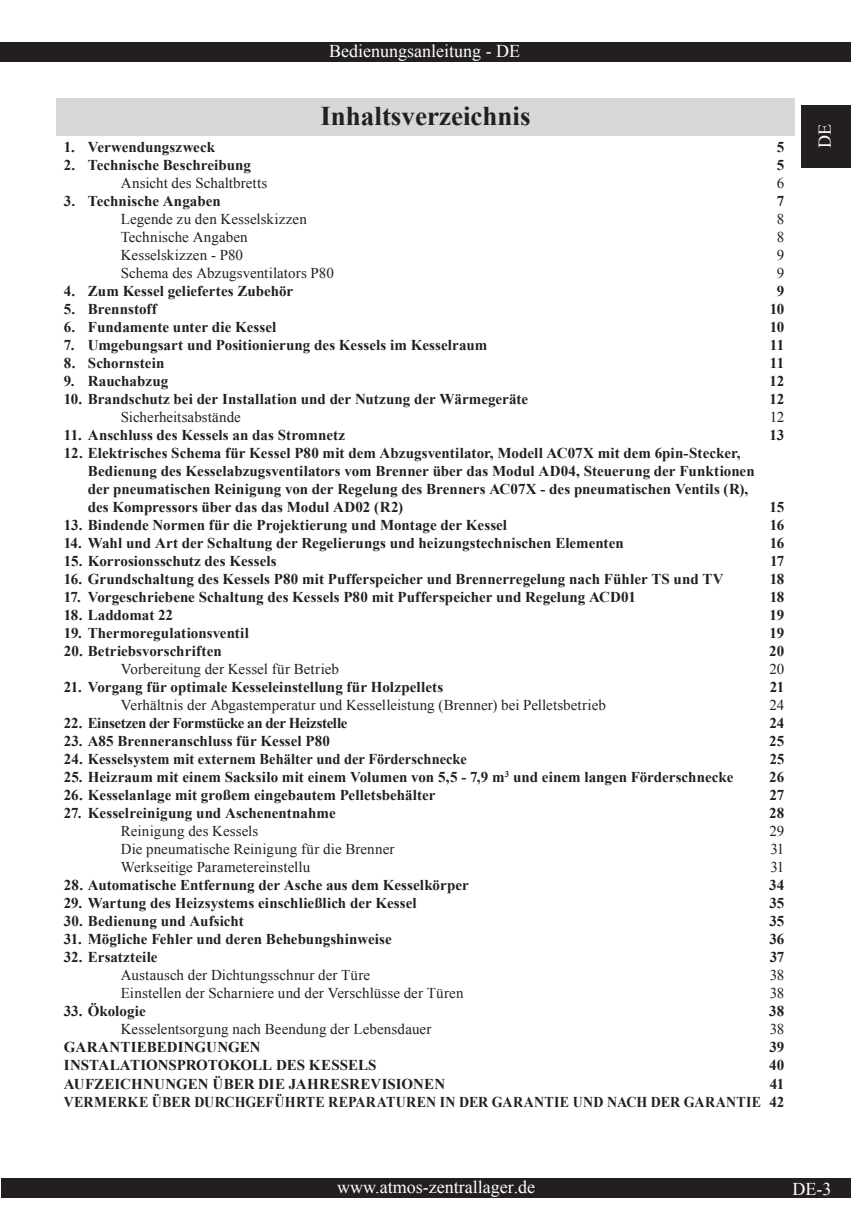
<style>
.page{position:relative;width:851px;height:1221px;background:#fff}
.page>*{position:absolute;margin:0;border:0;box-sizing:border-box;transform-origin:0 0}
.t1{font:700 27px "Times New Roman";color:#231f20}
.t2{font:18px "Times New Roman";color:#fff}
.t3{font:700 15px/18px "Times New Roman";letter-spacing:.005em;color:#231f20}
.t4{font:15px "Times New Roman";letter-spacing:.005em;color:#231f20}
.t5{font:700 15px "Times New Roman";letter-spacing:-.025em;color:#231f20}
.t6{font:700 15px "Times New Roman";letter-spacing:.005em;color:#231f20;scale:.96 1}
</style>
<div class="page">
<div style="left:0;top:43px;width:850px;height:19px;background:#231f20"></div>
<div style="left:2px;top:1178px;width:848px;height:20px;background:#231f20"></div>
<div style="left:801px;top:105px;width:49px;height:63px;background:#231f20"></div>
<div style="left:57px;top:98px;width:737px;height:37px;background:#d6d7d9"></div>
<p class="t2" style="left:329px;top:39px;width:192px">Bedienungsanleitung - DE</p>
<h1 class="t1" style="left:320px;top:97px;width:212px">Inhaltsverzeichnis</h1>
<p class="t3" style="left:64px;top:137px;width:153px">1. Verwendungszweck</p>
<p class="t3" style="left:776px;top:137px;width:9px">5</p>
<p class="t3" style="left:64px;top:155px;width:189px">2. Technische Beschreibung</p>
<p class="t3" style="left:776px;top:155px;width:9px">5</p>
<p class="t4" style="left:121px;top:173px;width:148px">Ansicht des Schaltbretts</p>
<p class="t4" style="left:776px;top:173px;width:9px">6</p>
<p class="t3" style="left:64px;top:191px;width:158px">3. Technische Angaben</p>
<p class="t3" style="left:776px;top:191px;width:9px">7</p>
<p class="t4" style="left:121px;top:209px;width:187px">Legende zu den Kesselskizzen</p>
<p class="t4" style="left:776px;top:209px;width:9px">8</p>
<p class="t4" style="left:121px;top:227px;width:128px">Technische Angaben</p>
<p class="t4" style="left:776px;top:227px;width:9px">8</p>
<p class="t4" style="left:121px;top:245px;width:124px">Kesselskizzen - P80</p>
<p class="t4" style="left:776px;top:245px;width:9px">9</p>
<p class="t4" style="left:121px;top:263px;width:214px">Schema des Abzugsventilators P80</p>
<p class="t4" style="left:776px;top:263px;width:9px">9</p>
<p class="t3" style="left:64px;top:281px;width:231px">4. Zum Kessel geliefertes Zubehör</p>
<p class="t3" style="left:776px;top:281px;width:9px">9</p>
<p class="t3" style="left:64px;top:299px;width:94px">5. Brennstoff</p>
<p class="t3" style="left:769px;top:299px;width:16px">10</p>
<p class="t3" style="left:64px;top:317px;width:214px">6. Fundamente unter die Kessel</p>
<p class="t3" style="left:769px;top:317px;width:16px">10</p>
<p class="t3" style="left:64px;top:335px;width:425px">7. Umgebungsart und Positionierung des Kessels im Kesselraum</p>
<p class="t3" style="left:769px;top:335px;width:16px">11</p>
<p class="t3" style="left:64px;top:353px;width:102px">8. Schornstein</p>
<p class="t3" style="left:769px;top:353px;width:16px">11</p>
<p class="t3" style="left:64px;top:371px;width:106px">9. Rauchabzug</p>
<p class="t3" style="left:769px;top:371px;width:16px">12</p>
<p class="t3" style="left:64px;top:389px;width:466px">10. Brandschutz bei der Installation und der Nutzung der Wärmegeräte</p>
<p class="t3" style="left:769px;top:389px;width:16px">12</p>
<p class="t4" style="left:121px;top:407px;width:122px">Sicherheitsabstände</p>
<p class="t4" style="left:769px;top:407px;width:16px">12</p>
<p class="t3" style="left:64px;top:425px;width:283px">11. Anschluss des Kessels an das Stromnetz</p>
<p class="t3" style="left:769px;top:425px;width:16px">13</p>
<p class="t3" style="left:88px;top:443px;width:668px;text-indent:-24px">12. Elektrisches Schema für Kessel P80 mit dem Abzugsventilator, Modell AC07X mit dem 6pin-Stecker, Bedienung des Kesselabzugsventilators vom Brenner über das Modul AD04, Steuerung der Funktionen der pneumatischen Reinigung von der Regelung des Brenners AC07X - des pneumatischen Ventils (R), des Kompressors über das das Modul AD02 (R2)</p>
<p class="t3" style="left:769px;top:497px;width:16px">15</p>
<p class="t3" style="left:64px;top:515px;width:445px">13. Bindende Normen für die Projektierung und Montage der Kessel</p>
<p class="t3" style="left:769px;top:515px;width:16px">16</p>
<p class="t3" style="left:64px;top:533px;width:561px">14. Wahl und Art der Schaltung der Regelierungs und heizungstechnischen Elementen</p>
<p class="t3" style="left:769px;top:533px;width:16px">16</p>
<p class="t3" style="left:64px;top:551px;width:214px">15. Korrosionsschutz des Kessels</p>
<p class="t3" style="left:770px;top:551px;width:16px">17</p>
<p class="t3" style="left:64px;top:569px;width:661px">16. Grundschaltung des Kessels P80 mit Pufferspeicher und Brennerregelung nach Fühler TS und TV</p>
<p class="t3" style="left:769px;top:569px;width:16px">18</p>
<p class="t3" style="left:64px;top:587px;width:573px">17. Vorgeschriebene Schaltung des Kessels P80 mit Pufferspeicher und Regelung ACD01</p>
<p class="t3" style="left:769px;top:587px;width:16px">18</p>
<p class="t3" style="left:64px;top:605px;width:111px">18. Laddomat 22</p>
<p class="t3" style="left:769px;top:605px;width:16px">19</p>
<p class="t3" style="left:64px;top:623px;width:187px">19. Thermoregulationsventil</p>
<p class="t3" style="left:769px;top:623px;width:16px">19</p>
<p class="t3" style="left:64px;top:641px;width:159px">20. Betriebsvorschriften</p>
<p class="t3" style="left:769px;top:641px;width:17px">20</p>
<p class="t4" style="left:121px;top:659px;width:219px">Vorbereitung der Kessel für Betrieb</p>
<p class="t4" style="left:769px;top:659px;width:16px">20</p>
<p class="t3" style="left:64px;top:677px;width:381px">21. Vorgang für optimale Kesseleinstellung für Holzpellets</p>
<p class="t3" style="left:769px;top:677px;width:16px">21</p>
<p class="t4" style="left:121px;top:695px;width:486px">Verhältnis der Abgastemperatur und Kesselleistung (Brenner) bei Pelletsbetrieb</p>
<p class="t4" style="left:769px;top:695px;width:16px">24</p>
<p class="t5" style="left:64px;top:712px;width:285px">22. Einsetzen der Formstücke an der Heizstelle</p>
<p class="t3" style="left:769px;top:713px;width:16px">24</p>
<p class="t3" style="left:64px;top:731px;width:268px">23. A85 Brenneranschluss für Kessel P80</p>
<p class="t3" style="left:769px;top:731px;width:17px">25</p>
<p class="t3" style="left:64px;top:749px;width:404px">24. Kesselsystem mit externem Behälter und der Förderschnecke</p>
<p class="t6" style="left:769px;top:748px;width:17px">25</p>
<p class="t3" style="left:64px;top:767px;width:671px">25. Heizraum mit einem Sacksilo mit einem Volumen von 5,5 - 7,9 m<sup>3</sup> und einem langen Förderschnecke</p>
<p class="t3" style="left:769px;top:767px;width:16px">26</p>
<p class="t3" style="left:64px;top:785px;width:373px">26. Kesselanlage mit großem eingebautem Pelletsbehälter</p>
<p class="t3" style="left:769px;top:785px;width:16px">27</p>
<p class="t3" style="left:64px;top:803px;width:273px">27. Kesselreinigung und Aschenentnahme</p>
<p class="t3" style="left:769px;top:803px;width:17px">28</p>
<p class="t4" style="left:121px;top:821px;width:139px">Reinigung des Kessels</p>
<p class="t4" style="left:769px;top:821px;width:16px">29</p>
<p class="t4" style="left:121px;top:839px;width:275px">Die pneumatische Reinigung für die Brenner</p>
<p class="t4" style="left:770px;top:839px;width:15px">31</p>
<p class="t4" style="left:121px;top:857px;width:191px">Werkseitige Parametereinstellu</p>
<p class="t4" style="left:770px;top:857px;width:15px">31</p>
<p class="t3" style="left:64px;top:875px;width:406px">28. Automatische Entfernung der Asche aus dem Kesselkörper</p>
<p class="t3" style="left:769px;top:875px;width:17px">34</p>
<p class="t3" style="left:64px;top:893px;width:354px">29. Wartung des Heizsystems einschließlich der Kessel</p>
<p class="t3" style="left:769px;top:893px;width:16px">35</p>
<p class="t3" style="left:64px;top:911px;width:181px">30. Bedienung und Aufsicht</p>
<p class="t3" style="left:769px;top:911px;width:16px">35</p>
<p class="t3" style="left:64px;top:929px;width:329px">31. Mögliche Fehler und deren Behebungshinweise</p>
<p class="t3" style="left:769px;top:929px;width:16px">36</p>
<p class="t3" style="left:64px;top:947px;width:95px">32. Ersatzteile</p>
<p class="t3" style="left:769px;top:947px;width:16px">37</p>
<p class="t4" style="left:121px;top:965px;width:251px">Austausch der Dichtungsschnur der Türe</p>
<p class="t4" style="left:769px;top:965px;width:16px">38</p>
<p class="t4" style="left:121px;top:983px;width:344px">Einstellen der Scharniere und der Verschlüsse der Türen</p>
<p class="t4" style="left:769px;top:983px;width:16px">38</p>
<p class="t3" style="left:64px;top:1001px;width:83px">33. Ökologie</p>
<p class="t3" style="left:769px;top:1001px;width:17px">38</p>
<p class="t4" style="left:121px;top:1019px;width:312px">Kesselentsorgung nach Beendung der Lebensdauer</p>
<p class="t4" style="left:769px;top:1019px;width:16px">38</p>
<p class="t3" style="left:64px;top:1037px;width:198px">GARANTIEBEDINGUNGEN</p>
<p class="t3" style="left:769px;top:1037px;width:16px">39</p>
<p class="t3" style="left:64px;top:1055px;width:314px">INSTALATIONSPROTOKOLL DES KESSELS</p>
<p class="t3" style="left:769px;top:1055px;width:17px">40</p>
<p class="t3" style="left:64px;top:1073px;width:383px">AUFZEICHNUNGEN ÜBER DIE JAHRESREVISIONEN</p>
<p class="t3" style="left:64px;top:1073px;width:722px;text-align:right">41<br>VERMERKE ÜBER DURCHGEFÜHRTE REPARATUREN IN DER GARANTIE UND NACH DER GARANTIE 42</p>
<p class="t2" style="left:812px;top:148px;width:25px;rotate:-90deg">DE</p>
<p class="t2" style="left:337px;top:1174px;width:199px">www.atmos-zentrallager.de</p>
<p class="t2" style="left:792px;top:1176px;width:40px">DE-3</p>
</div>
